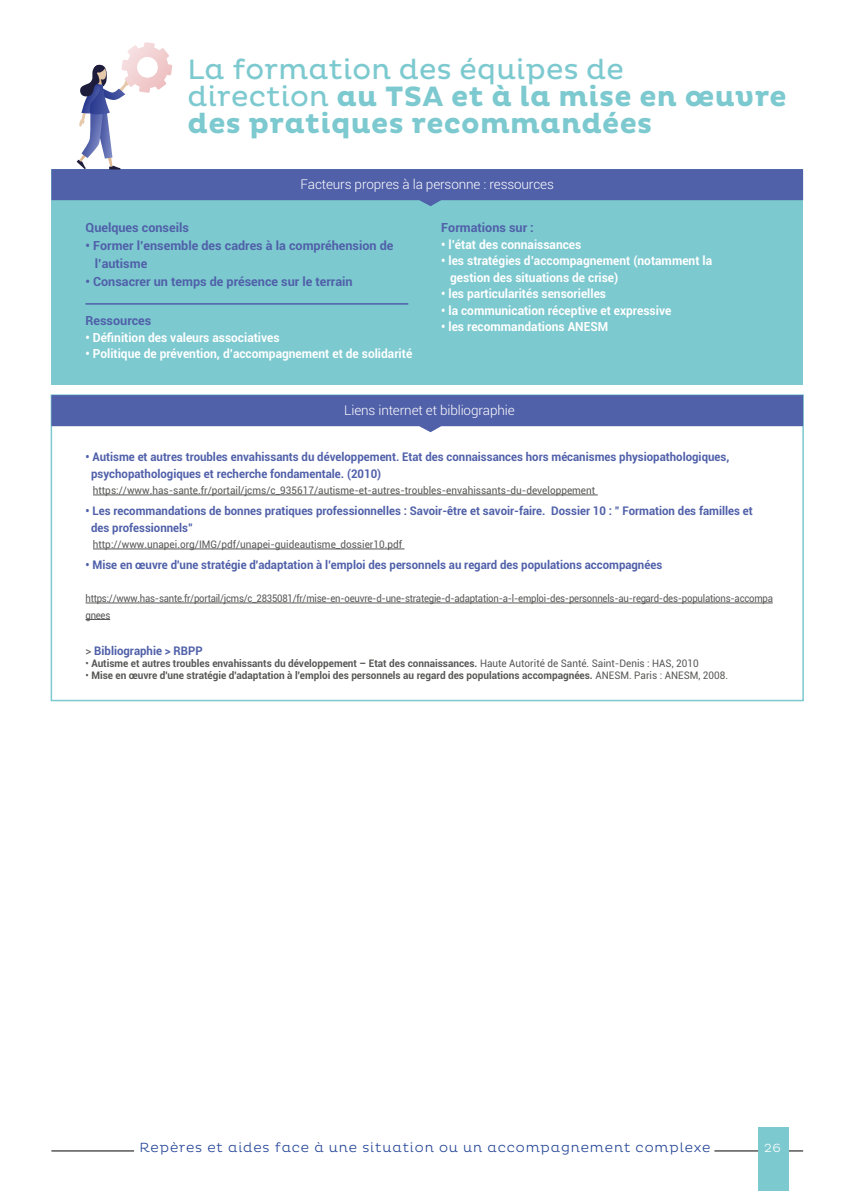
<style>
.page{position:relative;width:851px;height:1191px;background:#fff}
.page>*{position:absolute;margin:0;border:0;box-sizing:border-box;transform-origin:0 0}
.t1{font:700 28.5px/27px "Pluto";letter-spacing:.01em;color:#7cc9cf}
.t2{font:300 13.5px "Roboto";letter-spacing:-.01em;color:#fff}
.t3{font:300 13.5px "Pluto";letter-spacing:.065em;color:#214395}
.t4{font:700 12.6px/16.5px "Roboto";color:#fff;scale:.95 1}
.t5{font:700 12.6px/18px "Roboto";color:#5060a9}
.t6{font:700 12px/16.5px "Roboto";color:#5060a9;scale:.95 1}
.t7{font:300 12px "Pluto";color:#fff}
.t8{font:700 10.5px "Roboto";color:#575756;scale:.95 1}
.t9{font:10.5px "Roboto";color:#575756;scale:.95 1}
.t10{font:10.5px/16.5px "Roboto";letter-spacing:-.02em;color:#575756;scale:.91 1}
.s1{font-weight:400}
.s2{font-weight:400;color:#575756}
</style>
<div class="page">
<hr style="left:51px;top:1150px;width:83px;height:1px;background:#575756">
<hr style="left:714px;top:1150px;width:89px;height:1px;background:#575756">
<div style="left:758px;top:1127px;width:30px;height:63px;background:#7cc9cf"></div>
<div style="left:51px;top:169px;width:752px;height:215px;background:#7cc9cf"></div>
<svg style="left:51px;top:395px;width:752px;height:37px;background:#6b78b6"></svg>
<hr style="left:93px;top:494px;width:504px;height:1px;background:#575756">
<hr style="left:93px;top:548px;width:311px;height:1px;background:#575756">
<hr style="left:85px;top:602px;width:687px;height:1px;background:#575756">
<svg style="left:85px;top:619px;width:25px;height:1px"></svg>
<svg style="left:51px;top:42px;width:752px;height:164px"></svg>
<hr style="left:85px;top:303px;width:323px;height:2px;background:#5060a9">
<h1 class="t1" style="left:187px;top:56px;width:600px"><span class="s1">La formation des équipes de<br>direction</span> au TSA et à la mise en œuvre des pratiques recommandées</h1>
<p class="t2" style="left:300px;top:175px;width:255px">Facteurs propres à la personne : ressources</p>
<p class="t5" style="left:85px;top:218px;width:105px">Quelques conseils</p>
<p class="t5" style="left:95px;top:236px;width:300px;text-indent:-9px">• Former l’ensemble des cadres à la compréhension de l’autisme</p>
<p class="t5" style="left:85px;top:272px;width:268px">• Consacrer un temps de présence sur le terrain</p>
<p class="t5" style="left:85px;top:311px;width:67px">Ressources</p>
<p class="t4" style="left:85px;top:329px;width:206px">• Définition des valeurs associatives</p>
<p class="t4" style="left:85px;top:345px;width:345px">• Politique de prévention, d’accompagnement et de solidarité</p>
<p class="t5" style="left:441px;top:218px;width:94px">Formations sur :</p>
<p class="t4" style="left:441px;top:236px;width:149px">• l’état des connaissances</p>
<p class="t4" style="left:450px;top:252px;width:277px;text-indent:-9px">• les stratégies d’accompagnement (notamment la gestion des situations de crise)</p>
<p class="t4" style="left:441px;top:285px;width:175px">• les particularités sensorielles</p>
<p class="t4" style="left:441px;top:302px;width:244px">• la communication réceptive et expressive</p>
<p class="t4" style="left:441px;top:318px;width:177px">• les recommandations ANESM</p>
<p class="t2" style="left:344px;top:401px;width:172px">Liens internet et bibliographie</p>
<p class="t6" style="left:91px;top:448px;width:673px;text-indent:-6px">• Autisme et autres troubles envahissants du développement. Etat des connaissances hors mécanismes physiopathologiques, psychopathologiques et recherche fondamentale. (2010)</p>
<p class="t9" style="left:93px;top:483px;width:530px">https://www.has-sante.fr/portail/jcms/c_935617/autisme-et-autres-troubles-envahissants-du-developpement</p>
<p class="t6" style="left:91px;top:502px;width:698px;text-indent:-6px">• Les recommandations de bonnes pratiques professionnelles : Savoir-être et savoir-faire. Dossier 10 : " Formation des familles et des professionnels"</p>
<p class="t9" style="left:93px;top:537px;width:327px">http://www.unapei.org/IMG/pdf/unapei-guideautisme_dossier10.pdf</p>
<p class="t6" style="left:85px;top:556px;width:608px">• Mise en œuvre d'une stratégie d'adaptation à l'emploi des personnels au regard des populations accompagnées</p>
<p class="t10" style="left:85px;top:590px;width:757px">https://www.has-sante.fr/portail/jcms/c_2835081/fr/mise-en-oeuvre-d-une-strategie-d-adaptation-a-l-emploi-des-personnels-au-regard-des-populations-accompa gnees</p>
<p class="t6" style="left:85px;top:641px;width:125px"><span class="s2">&gt;</span> Bibliographie &gt; RBPP</p>
<p class="t8" style="left:85px;top:655px;width:647px"><span class="s1">•</span> Autisme et autres troubles envahissants du développement – Etat des connaissances. <span class="s1">Haute Autorité de Santé. Saint-Denis : HAS, 2010</span></p>
<p class="t8" style="left:85px;top:667px;width:677px"><span class="s1">•</span> Mise en œuvre d'une stratégie d'adaptation à l'emploi des personnels au regard des populations accompagnées. <span class="s1">ANESM. Paris : ANESM, 2008.</span></p>
<p class="t3" style="left:139px;top:1140px;width:572px">Repères et aides face à une situation ou un accompagnement complexe</p>
<p class="t7" style="left:764px;top:1140px;width:19px">26</p>
</div>
